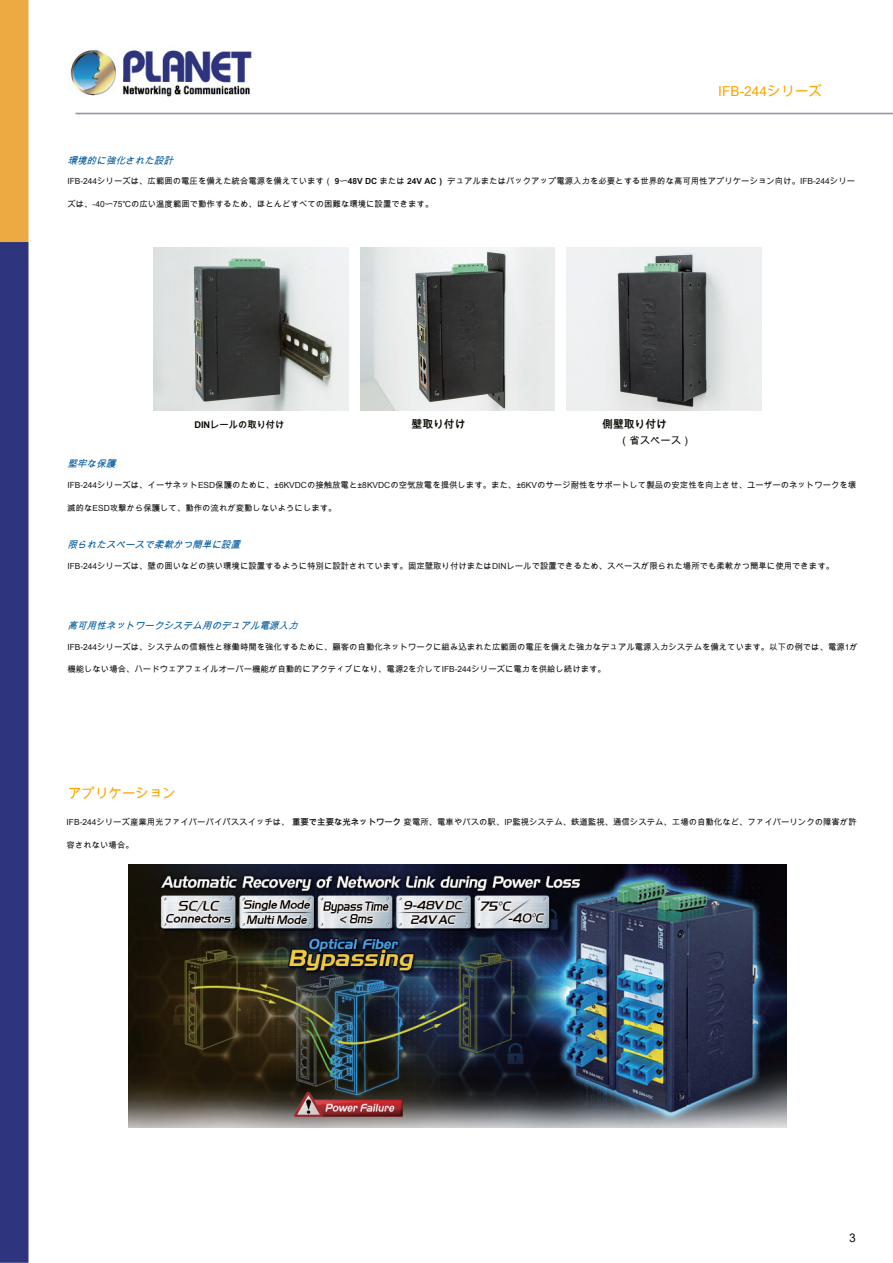
<style>
.page{position:relative;width:893px;height:1263px;background:#fff}
.page>*{position:absolute;margin:0;border:0;box-sizing:border-box;transform-origin:0 0}
.t1{font:13.8px "Arial Unicode MS";color:#fca400}
.t2{font:13.5px "Arial Unicode MS";color:#fca400}
.t3{font:12px "Arial Unicode MS";color:#171615}
.t4{font:700 10.8px "Arial Unicode MS";color:#0a0a04}
.t5{font:10.35px "Arial Unicode MS";color:#0a0a04}
.t6{font:italic 9.6px "Arial Unicode MS";color:#005aa0}
.t7{font:700 9.3px "Arial Unicode MS";color:#0a0a04}
.t8{font:8.4px "Arial Unicode MS";color:#171615}
.s1{font-weight:700}
</style>
<div class="page">
<img style="left:0;top:0;width:893px;height:1263px">
<img style="left:153px;top:248px;width:195px;height:162px">
<img style="left:360px;top:248px;width:195px;height:162px">
<img style="left:567px;top:248px;width:195px;height:162px">
<img style="left:129px;top:864px;width:657px;height:264px">
<h1 class="t1" style="left:718px;top:82px;width:106px">IFB-244シリーズ</h1>
<p class="t6" style="left:67px;top:154px;width:111px">環境的に強化された設計</p>
<p class="t8" style="left:67px;top:175px;width:789px">IFB-244シリーズは、広範囲の電圧を備えた統合電源を備えています（ <span class="s1">9〜48V DC</span> または <span class="s1">24V AC）</span> デュアルまたはバックアップ電源入力を必要とする世界的な高可用性アプリケーション向け。IFB-244シリー</p>
<p class="t8" style="left:67px;top:198px;width:368px">ズは、-40〜75℃の広い温度範囲で動作するため、ほとんどすべての困難な環境に設置できます。</p>
<p class="t7" style="left:194px;top:418px;width:92px">DINレールの取り付け</p>
<p class="t4" style="left:412px;top:417px;width:55px">壁取り付け</p>
<p class="t4" style="left:602px;top:417px;width:66px">側壁取り付け</p>
<p class="t5" style="left:619px;top:433px;width:74px">（省スペース）</p>
<p class="t6" style="left:67px;top:457px;width:53px">堅牢な保護</p>
<p class="t8" style="left:67px;top:479px;width:790px">IFB-244シリーズは、イーサネットESD保護のために、±6KVDCの接触放電と±8KVDCの空気放電を提供します。また、±6KVのサージ耐性をサポートして製品の安定性を向上させ、ユーザーのネットワークを壊</p>
<p class="t8" style="left:67px;top:502px;width:271px">滅的なESD攻撃から保護して、動作の流れが変動しないようにします。</p>
<p class="t6" style="left:67px;top:538px;width:178px">限られたスペースで柔軟かつ簡単に設置</p>
<p class="t8" style="left:67px;top:560px;width:768px">IFB-244シリーズは、壁の囲いなどの狭い環境に設置するように特別に設計されています。固定壁取り付けまたはDINレールで設置できるため、スペースが限られた場所でも柔軟かつ簡単に使用できます。</p>
<p class="t6" style="left:67px;top:619px;width:236px">高可用性ネットワークシステム用のデュアル電源入力</p>
<p class="t8" style="left:67px;top:641px;width:792px">IFB-244シリーズは、システムの信頼性と稼働時間を強化するために、顧客の自動化ネットワークに組み込まれた広範囲の電圧を備えた強力なデュアル電源入力システムを備えています。以下の例では、電源1が</p>
<p class="t8" style="left:67px;top:663px;width:540px">機能しない場合、ハードウェアフェイルオーバー機能が自動的にアクティブになり、電源2を介してIFB-244シリーズに電力を供給し続けます。</p>
<h2 class="t2" style="left:68px;top:783px;width:109px">アプリケーション</h2>
<p class="t8" style="left:67px;top:816px;width:792px">IFB-244シリーズ産業用光ファイバーバイパススイッチは、 <span class="s1">重要で主要な光ネットワーク</span> 変電所、電車やバスの駅、IP監視システム、鉄道監視、通信システム、工場の自動化など、ファイバーリンクの障害が許</p>
<p class="t8" style="left:67px;top:838px;width:69px">容されない場合。</p>
<h3 class="t3" style="left:849px;top:1229px;width:8px">3</h3>
</div>
